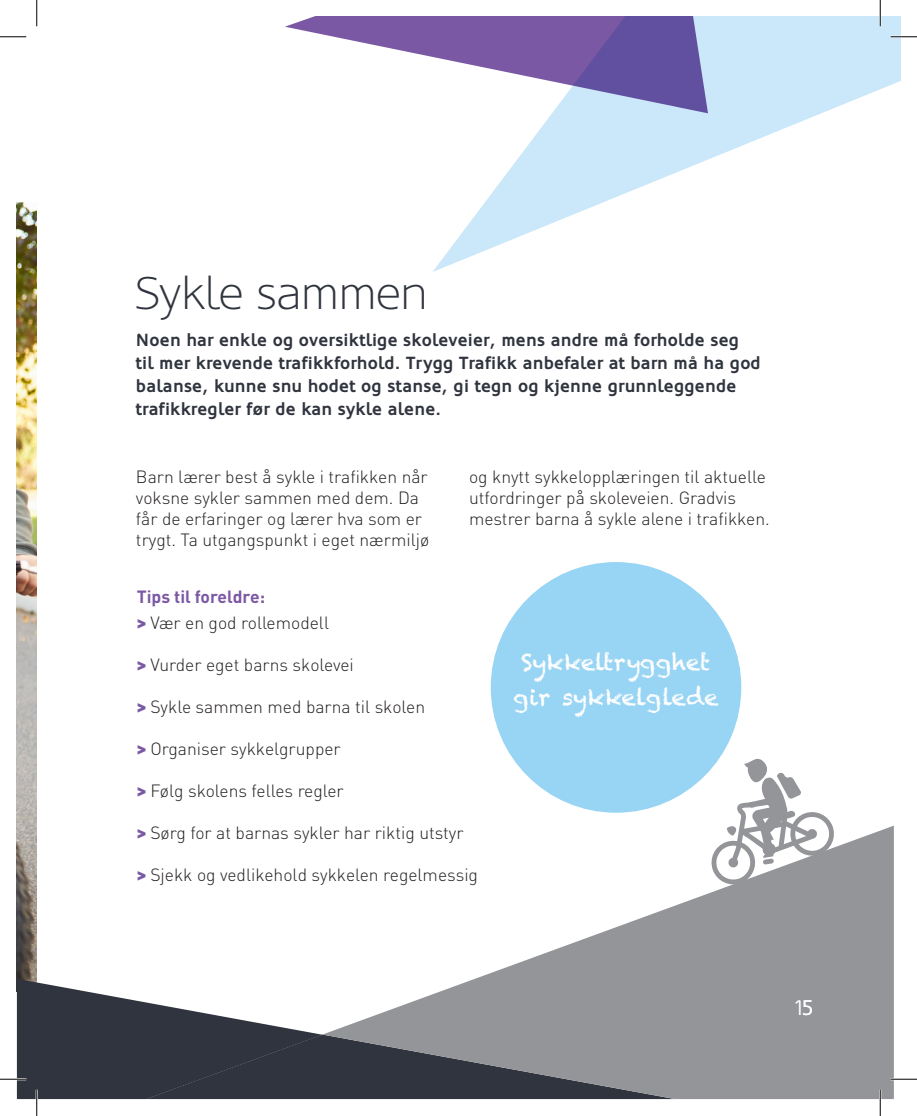
<style>
.page{position:relative;width:917px;height:1116px;background:#fff}
.page>*{position:absolute;margin:0;border:0;box-sizing:border-box;transform-origin:0 0}
.t1{font:300 45.5px "Oblik";letter-spacing:.01em;color:#30343e}
.t2{font:22.75px "Chalkduster";color:#fff}
.t3{font:21px "Oblik";color:#fff}
.t4{font:300 17.5px/21px "DIN";color:#231f20}
.t5{font:700 17.5px/22.8px "Oblik";letter-spacing:.01em;color:#30343e}
.t6{font:700 17.5px "DIN";color:#7b58a4}
.s1{font-weight:900;color:#7b58a4}
</style>
<div class="page">
<img style="left:17px;top:202px;width:20px;height:776px">
<svg style="left:477px;top:825px;width:417px;height:273px;fill:#939598"></svg>
<svg style="left:433px;top:17px;width:467px;height:255px"></svg>
<svg style="left:285px;top:17px;width:423px;height:96px"></svg>
<div style="left:491px;top:562px;width:250px;height:250px;background:#98d4f4;border-radius:50%"></div>
<svg style="left:709px;top:758px;width:128px;height:129px"></svg>
<hr style="left:891px;top:36px;width:26px;height:2px;background:#fff">
<hr style="left:891px;top:1077px;width:26px;height:3px;background:#fff">
<hr style="left:879px;top:0;width:2px;height:26px;background:#fff">
<hr style="left:879px;top:1089px;width:2px;height:26px;background:#fff">
<svg style="left:0;top:36px;width:26px;height:1px"></svg>
<svg style="left:891px;top:36px;width:26px;height:1px"></svg>
<svg style="left:891px;top:1078px;width:26px;height:1px"></svg>
<svg style="left:36px;top:0;width:1px;height:26px"></svg>
<svg style="left:0;top:978px;width:675px;height:137px"></svg>
<svg style="left:880px;top:0;width:1px;height:26px"></svg>
<svg style="left:880px;top:1089px;width:1px;height:26px"></svg>
<p class="t1" style="left:136px;top:267px;width:293px">Sykle sammen</p>
<p class="t5" style="left:136px;top:329px;width:605px">Noen har enkle og oversiktlige skoleveier, mens andre må forholde seg</p>
<p class="t5" style="left:136px;top:352px;width:626px">til mer krevende trafikkforhold. Trygg Trafikk anbefaler at barn må ha god balanse, kunne snu hodet og stanse, gi tegn og kjenne grunnleggende</p>
<p class="t5" style="left:136px;top:397px;width:307px">trafikkregler før de kan sykle alene.</p>
<p class="t4" style="left:136px;top:466px;width:295px">Barn lærer best å sykle i trafikken når voksne sykler sammen med dem. Da får de erfaringer og lærer hva som er trygt. Ta utgangspunkt i eget nærmiljø</p>
<p class="t4" style="left:469px;top:466px;width:302px">og knytt sykkelopplæringen til aktuelle utfordringer på skoleveien. Gradvis mestrer barna å sykle alene i trafikken.</p>
<p class="t6" style="left:137px;top:585px;width:130px">Tips til foreldre:</p>
<p class="t4" style="left:137px;top:611px;width:194px"><span class="s1">&gt;</span> Vær en god rollemodell</p>
<p class="t4" style="left:137px;top:653px;width:219px"><span class="s1">&gt;</span> Vurder eget barns skolevei</p>
<p class="t4" style="left:137px;top:695px;width:290px"><span class="s1">&gt;</span> Sykle sammen med barna til skolen</p>
<p class="t4" style="left:137px;top:737px;width:206px"><span class="s1">&gt;</span> Organiser sykkelgrupper</p>
<p class="t4" style="left:137px;top:779px;width:209px"><span class="s1">&gt;</span> Følg skolens felles regler</p>
<p class="t4" style="left:137px;top:821px;width:328px"><span class="s1">&gt;</span> Sørg for at barnas sykler har riktig utstyr</p>
<p class="t4" style="left:137px;top:863px;width:343px"><span class="s1">&gt;</span> Sjekk og vedlikehold sykkelen regelmessig</p>
<p class="t2" style="left:521px;top:648px;width:191px">Sykkeltrygghet</p>
<p class="t2" style="left:513px;top:683px;width:207px">gir sykkelglede</p>
<p class="t3" style="left:795px;top:995px;width:19px">15</p>
</div>
